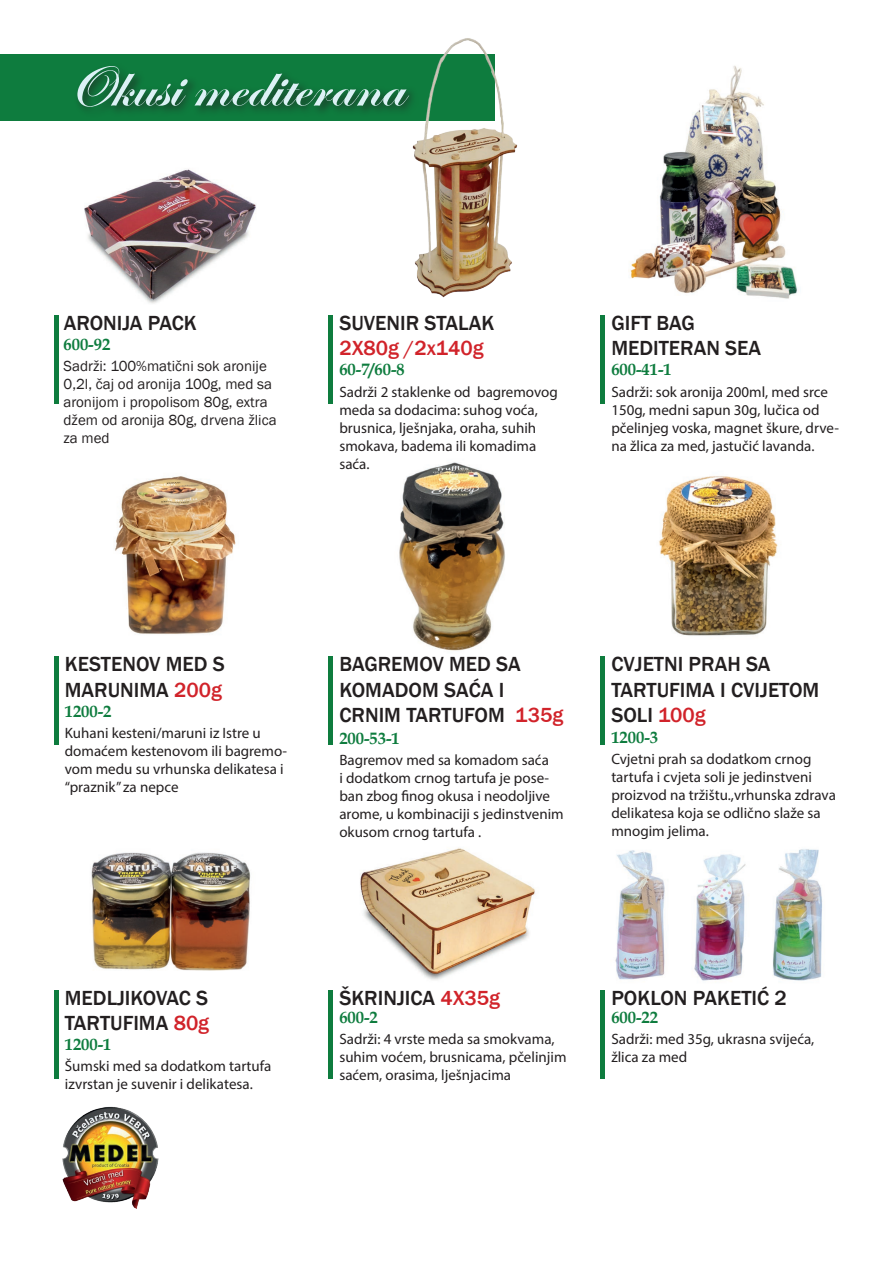
<style>
.page{position:relative;width:893px;height:1263px;background:#fff}
.page>*{position:absolute;margin:0;border:0;box-sizing:border-box;transform-origin:0 0}
.t1{font:700 60px "Edwardian Scr ITC";color:#dcf1f5}
.t2{font:500 21px/25.2px "Franklin Gothic";color:#231f20}
.t3{font:500 21px "Franklin Gothic";color:#d1232a}
.t4{font:700 16.5px "Book Antiqua";color:#0e7c3e}
.t5{font:15px/18px "Myriad Pro";color:#231f20}
.t6{font:15px/18px "Franklin Gothic";color:#231f20}
.s1{color:#d1232a}
</style>
<div class="page">
<div style="left:0;top:54px;width:495px;height:67px;background:#0e7c3e"></div>
<div style="left:74px;top:62px;width:346px;height:57px;background:#231f20;opacity:.75"></div>
<img style="left:62px;top:1106px;width:97px;height:103px">
<img style="left:91px;top:852px;width:160px;height:119px">
<img style="left:399px;top:462px;width:106px;height:189px">
<img style="left:659px;top:476px;width:119px;height:160px">
<img style="left:115px;top:476px;width:121px;height:158px">
<img style="left:630px;top:65px;width:168px;height:234px">
<img style="left:615px;top:849px;width:207px;height:132px">
<img style="left:360px;top:848px;width:175px;height:132px">
<img style="left:85px;top:169px;width:171px;height:135px">
<hr style="left:54px;top:316px;width:4px;height:88px;background:#0e7c3e">
<div style="left:600px;top:315px;width:5px;height:89px;background:#0e7c3e"></div>
<hr style="left:329px;top:315px;width:4px;height:89px;background:#0e7c3e">
<hr style="left:54px;top:657px;width:4px;height:88px;background:#0e7c3e">
<hr style="left:329px;top:657px;width:4px;height:88px;background:#0e7c3e">
<div style="left:600px;top:657px;width:5px;height:88px;background:#0e7c3e"></div>
<hr style="left:54px;top:990px;width:4px;height:88px;background:#0e7c3e">
<hr style="left:329px;top:990px;width:4px;height:88px;background:#0e7c3e">
<div style="left:600px;top:990px;width:5px;height:88px;background:#0e7c3e"></div>
<img style="left:387px;top:38px;width:131px;height:260px">
<h1 class="t1" style="left:63px;top:55px;width:342px">Okusi mediterana</h1>
<h2 class="t2" style="left:64px;top:311px;width:135px">ARONIJA PACK</h2>
<p class="t6" style="left:64px;top:357px;width:215px">Sadrži: 100%matični sok aronije<br>0,2l, čaj od aronija 100g, med sa aronijom i propolisom 80g, extra džem od aronija 80g, drvena žlica za med</p>
<p class="t4" style="left:64px;top:333px;width:48px">600-92</p>
<h2 class="t2" style="left:339px;top:311px;width:156px">SUVENIR STALAK</h2>
<h2 class="t3" style="left:339px;top:335px;width:146px">2X80g /2x140g</h2>
<p class="t5" style="left:339px;top:382px;width:220px">Sadrži 2 staklenke od bagremovog meda sa dodacima: suhog voća, brusnica, lješnjaka, oraha, suhih smokava, badema ili komadima saća.</p>
<p class="t4" style="left:339px;top:359px;width:67px">60-7/60-8</p>
<h2 class="t2" style="left:611px;top:311px;width:151px">GIFT BAG<br>MEDITERAN SEA</h2>
<p class="t5" style="left:611px;top:382px;width:229px">Sadrži: sok aronija 200ml, med srce 150g, medni sapun 30g, lučica od pčelinjeg voska, magnet škure, drve&shy;na žlica za med, jastučić lavanda.</p>
<p class="t4" style="left:611px;top:359px;width:62px">600-41-1</p>
<h2 class="t2" style="left:65px;top:652px;width:162px">KESTENOV MED S<br>MARUNIMA <span class="s1">200g</span></h2>
<p class="t5" style="left:65px;top:723px;width:224px">Kuhani kesteni/maruni iz Istre u domaćem kestenovom ili bagremo&shy;vom medu su vrhunska delikatesa i “praznik” za nepce</p>
<p class="t4" style="left:65px;top:700px;width:48px">1200-2</p>
<h2 class="t2" style="left:339px;top:652px;width:225px">BAGREMOV MED SA<br>KOMADOM SAĆA I<br>CRNIM TARTUFOM <span class="s1">135g</span></h2>
<p class="t5" style="left:339px;top:751px;width:226px">Bagremov med sa komadom saća<br>i dodatkom crnog tartufa je pose&shy;ban zbog finog okusa i neodoljive arome, u kombinaciji s jedinstvenim okusom crnog tartufa .</p>
<p class="t4" style="left:339px;top:727px;width:62px">200-53-1</p>
<h2 class="t2" style="left:611px;top:652px;width:210px">CVJETNI PRAH SA<br>TARTUFIMA I CVIJETOM<br>SOLI <span class="s1">100g</span></h2>
<p class="t5" style="left:611px;top:750px;width:226px">Cvjetni prah sa dodatkom crnog tartufa i cvjeta soli je jedinstveni proizvod na tržištu.,vrhunska zdrava delikatesa koja se odlično slaže sa mnogim jelima.</p>
<p class="t4" style="left:611px;top:726px;width:48px">1200-3</p>
<h2 class="t2" style="left:65px;top:985px;width:146px">MEDLJIKOVAC S<br>TARTUFIMA <span class="s1">80g</span></h2>
<p class="t5" style="left:65px;top:1057px;width:208px">Šumski med sa dodatkom tartufa izvrstan je suvenir i delikatesa.</p>
<p class="t4" style="left:65px;top:1033px;width:48px">1200-1</p>
<h2 class="t2" style="left:339px;top:985px;width:162px">ŠKRINJICA <span class="s1">4X35g</span></h2>
<p class="t5" style="left:339px;top:1030px;width:229px">Sadrži: 4 vrste meda sa smokvama, suhim voćem, brusnicama, pčelinjim saćem, orasima, lješnjacima</p>
<p class="t4" style="left:339px;top:1006px;width:40px">600-2</p>
<h2 class="t2" style="left:611px;top:985px;width:177px">POKLON PAKETIĆ 2</h2>
<p class="t5" style="left:611px;top:1030px;width:205px">Sadrži: med 35g, ukrasna svijeća, žlica za med</p>
<p class="t4" style="left:611px;top:1006px;width:48px">600-22</p>
</div>
